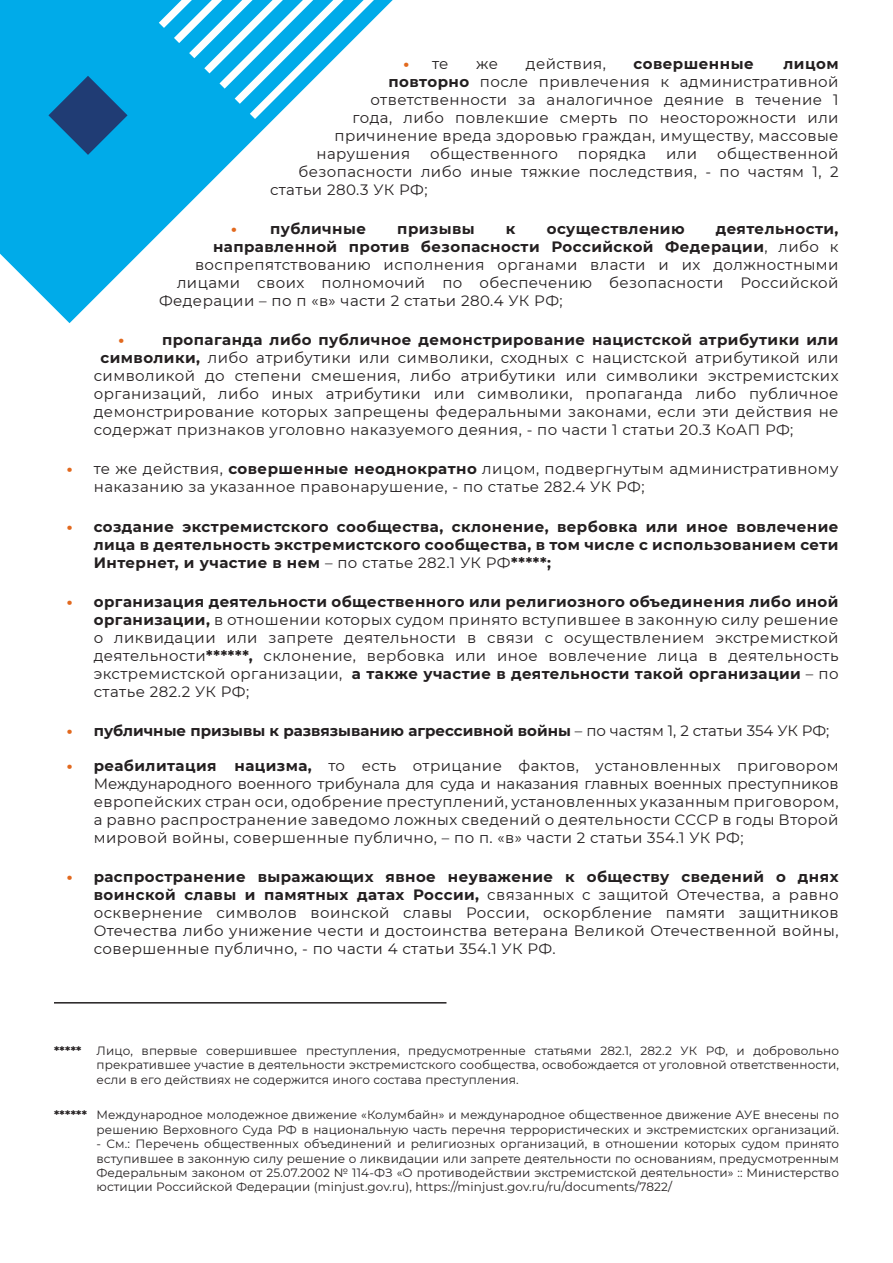
<style>
.page{position:relative;width:893px;height:1263px;background:#fff}
.page>*{position:absolute;margin:0;border:0;box-sizing:border-box;transform-origin:0 0}
.t1{font:15px/18px "Montserrat";letter-spacing:.03em;color:#231f20;text-align:justify}
.t2{font:700 15px/18px "Montserrat";letter-spacing:.03em;color:#231f20;text-align:justify}
.t3{font:700 15px "Montserrat";color:#231f20}
.t4{font:800 15px "Montserrat";color:#e2691e}
.t5{font:12px/14.4px "Montserrat";letter-spacing:.01em;color:#231f20;text-align:justify}
.t6{font:700 12px "Montserrat";color:#231f20}
.s1{font-weight:800;color:#e2691e}
.s2{font-weight:700}
.s3{font-weight:400}
</style>
<div class="page">
<hr style="left:892px;top:0;width:1px;height:551px;background:#798dc7">
<img style="left:892px;top:495px;width:1px;height:37px">
<hr style="left:54px;top:1002px;width:392px;height:1px;background:#231f20">
<svg style="left:0;top:0;width:259px;height:323px;fill:#00abe9"></svg>
<svg style="left:159px;top:0;width:234px;height:134px"></svg>
<svg style="left:48px;top:76px;width:80px;height:79px;background:#0f74af"></svg>
<svg style="left:892px;top:532px;width:1px;height:19px"></svg>
<p class="t1" style="left:404px;top:54px;width:46px"><span class="s1">•</span> те</p>
<p class="t1" style="left:476px;top:54px;width:23px">же</p>
<p class="t1" style="left:526px;top:54px;width:82px">действия,</p>
<p class="t2" style="left:634px;top:53px;width:122px">совершенные</p>
<p class="t2" style="left:783px;top:53px;width:57px">лицом</p>
<p class="t1" style="left:388px;top:72px;width:452px"><span class="s2">повторно</span> после привлечения к административной</p>
<p class="t1" style="left:370px;top:90px;width:470px">ответственности за аналогичное деяние в течение 1</p>
<p class="t1" style="left:352px;top:108px;width:488px">года, либо повлекшие смерть по неосторожности или</p>
<p class="t1" style="left:334px;top:126px;width:506px">причинение вреда здоровью граждан, имуществу, массовые</p>
<p class="t1" style="left:316px;top:144px;width:95px">нарушения</p>
<p class="t1" style="left:430px;top:144px;width:129px">общественного</p>
<p class="t1" style="left:578px;top:144px;width:70px">порядка</p>
<p class="t1" style="left:666px;top:144px;width:33px">или</p>
<p class="t1" style="left:717px;top:144px;width:123px">общественной</p>
<p class="t1" style="left:298px;top:162px;width:542px">безопасности либо иные тяжкие последствия, - по частям 1, 2</p>
<p class="t1" style="left:270px;top:180px;width:159px">статьи 280.3 УК РФ;</p>
<p class="t2" style="left:231px;top:219px;width:137px"><span class="s1">•</span> публичные</p>
<p class="t2" style="left:397px;top:219px;width:79px">призывы</p>
<p class="t2" style="left:506px;top:219px;width:11px">к</p>
<p class="t2" style="left:547px;top:219px;width:139px">осуществлению</p>
<p class="t2" style="left:716px;top:219px;width:124px">деятельности,</p>
<p class="t2" style="left:213px;top:237px;width:627px">направленной против безопасности Российской Федерации<span class="s3">, либо к</span></p>
<p class="t1" style="left:195px;top:255px;width:645px">воспрепятствованию исполнения органами власти и их должностными</p>
<p class="t1" style="left:177px;top:273px;width:663px">лицами своих полномочий по обеспечению безопасности Российской</p>
<p class="t1" style="left:159px;top:291px;width:405px">Федерации – по п «в» части 2 статьи 280.4 УК РФ;</p>
<p class="t4" style="left:118px;top:329px;width:7px">•</p>
<p class="t2" style="left:162px;top:330px;width:678px">пропаганда либо публичное демонстрирование нацистской атрибутики или</p>
<p class="t1" style="left:100px;top:348px;width:740px"><span class="s2">символики,</span> либо атрибутики или символики, сходных с нацистской атрибутикой или</p>
<p class="t1" style="left:94px;top:366px;width:746px">символикой до степени смешения, либо атрибутики или символики экстремистских</p>
<p class="t1" style="left:94px;top:384px;width:746px">организаций, либо иных атрибутики или символики, пропаганда либо публичное</p>
<p class="t1" style="left:94px;top:402px;width:746px">демонстрирование которых запрещены федеральными законами, если эти действия не</p>
<p class="t1" style="left:94px;top:420px;width:701px">содержат признаков уголовно наказуемого деяния, - по части 1 статьи 20.3 КоАП РФ;</p>
<p class="t1" style="left:94px;top:459px;width:746px;text-indent:-27px"><span class="s1">•</span> те же действия, <span class="s2">совершенные неоднократно</span> лицом, подвергнутым административному наказанию за указанное правонарушение, - по статье 282.4 УК РФ;</p>
<p class="t2" style="left:94px;top:516px;width:746px;text-indent:-27px"><span class="s1">•</span> создание экстремистского сообщества, склонение, вербовка или иное вовлечение лица в деятельность экстремистского сообщества, в том числе с использованием сети Интернет, и участие в нем <span class="s3">– по статье 282.1 УК РФ</span>*****;</p>
<p class="t1" style="left:94px;top:592px;width:746px;text-indent:-27px"><span class="s1">•</span> <span class="s2">организация деятельности общественного или религиозного объединения либо иной организации,</span> в отношении которых судом принято вступившее в законную силу решение о ликвидации или запрете деятельности в связи с осуществлением экстремисткой деятельности<span class="s2">******,</span> склонение, вербовка или иное вовлечение лица в деятельность экстремистской организации, <span class="s2">а также участие в деятельности такой организации</span> – по статье 282.2 УК РФ;</p>
<p class="t3" style="left:67px;top:720px;width:764px"><span class="s1">•</span> публичные призывы к развязыванию агрессивной войны <span class="s3">– по частям 1, 2 статьи 354 УК РФ;</span></p>
<p class="t1" style="left:94px;top:756px;width:746px;text-indent:-27px"><span class="s1">•</span> <span class="s2">реабилитация нацизма,</span> то есть отрицание фактов, установленных приговором Международного военного трибунала для суда и наказания главных военных преступников европейских стран оси, одобрение преступлений, установленных указанным приговором, а равно распространение заведомо ложных сведений о деятельности СССР в годы Второй мировой войны, совершенные публично, – по п. «в» части 2 статьи 354.1 УК РФ;</p>
<p class="t1" style="left:94px;top:867px;width:746px;text-indent:-27px"><span class="s1">•</span> <span class="s2">распространение выражающих явное неуважение к обществу сведений о днях воинской славы и памятных датах России,</span> связанных с защитой Отечества, а равно осквернение символов воинской славы России, оскорбление памяти защитников Отечества либо унижение чести и достоинства ветерана Великой Отечественной войны, совершенные публично, - по части 4 статьи 354.1 УК РФ.</p>
<p class="t6" style="left:54px;top:1042px;width:29px">*****</p>
<p class="t5" style="left:97px;top:1043px;width:744px">Лицо, впервые совершившее преступления, предусмотренные статьями 282.1, 282.2 УК РФ, и добровольно прекратившее участие в деятельности экстремистского сообщества, освобождается от уголовной ответственности, если в его действиях не содержится иного состава преступления.</p>
<p class="t5" style="left:54px;top:1107px;width:786px;text-align:right"><span class="s2">******</span> Международное молодежное движение «Колумбайн» и международное общественное движение АУЕ внесены по решению Верховного Суда РФ в национальную часть перечня террористических и экстремистских организаций.</p>
<p class="t5" style="left:97px;top:1136px;width:744px">- См.: Перечень общественных объединений и религиозных организаций, в отношении которых судом принято вступившее в законную силу решение о ликвидации или запрете деятельности по основаниям, предусмотренным Федеральным законом от 25.07.2002 № 114-ФЗ «О противодействии экстремистской деятельности» :: Министерство юстиции Российской Федерации (minjust.gov.ru), https://minjust.gov.ru/ru/documents/7822/</p>
</div>
